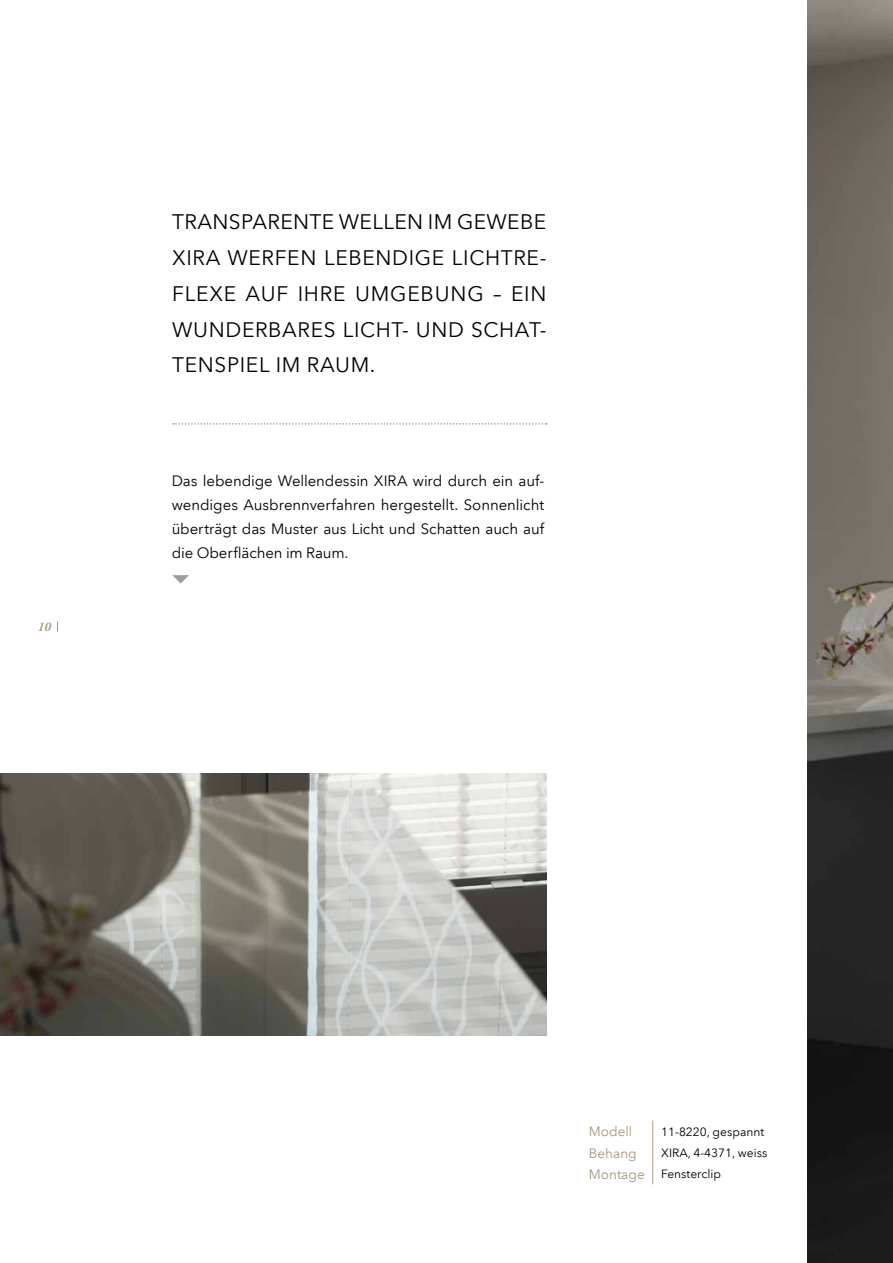
<style>
.page{position:relative;width:893px;height:1263px;background:#fff}
.page>*{position:absolute;margin:0;border:0;box-sizing:border-box;transform-origin:0 0}
.t1{font:21px/36px "Avenir Next LT Com";letter-spacing:.03em;color:#000;text-align:justify}
.t2{font:15px/24px "Avenir Next LT Com";letter-spacing:-.01em;color:#000;text-align:justify}
.t3{font:13.5px "Avenir Next LT Com";color:#a4957c}
.t4{font:italic 600 13.5px "Garamond Premr Pro";color:#a4957c}
.t5{font:12px/21.3px "Avenir Next LT Com";color:#000}
.s1{font-size:13.5px;color:#a4957c}
</style>
<div class="page">
<img style="left:808px;top:0;width:85px;height:1263px">
<img style="left:0;top:774px;width:546px;height:261px">
<svg style="left:173px;top:423px;width:374px;height:2px"></svg>
<svg style="left:172px;top:575px;width:17px;height:8px"></svg>
<svg style="left:652px;top:1120px;width:1px;height:64px"></svg>
<p class="t4" style="left:38px;top:618px;width:15px">10</p>
<h1 class="t1" style="left:172px;top:203px;width:376px">TRANSPARENTE WELLEN IM GEWEBE XIRA WERFEN LEBENDIGE LICHTRE-FLEXE AUF IHRE UMGEBUNG – EIN WUNDERBARES LICHT- UND SCHAT-TENSPIEL IM RAUM.</h1>
<p class="t2" style="left:172px;top:468px;width:374px">Das lebendige Wellendessin XIRA wird durch ein auf&shy;wendiges Ausbrennverfahren hergestellt. Sonnenlicht überträgt das Muster aus Licht und Schatten auch auf die Oberflächen im Raum.</p>
<p class="t3" style="left:589px;top:1123px;width:45px">Modell</p>
<p class="t5" style="left:661px;top:1121px;width:104px">11-8220, gespannt</p>
<p class="t3" style="left:589px;top:1145px;width:49px">Behang</p>
<p class="t5" style="left:589px;top:1142px;width:180px;text-indent:72px">XIRA, 4-4371, weiss<br><span class="s1">Montage</span> Fensterclip</p>
</div>
